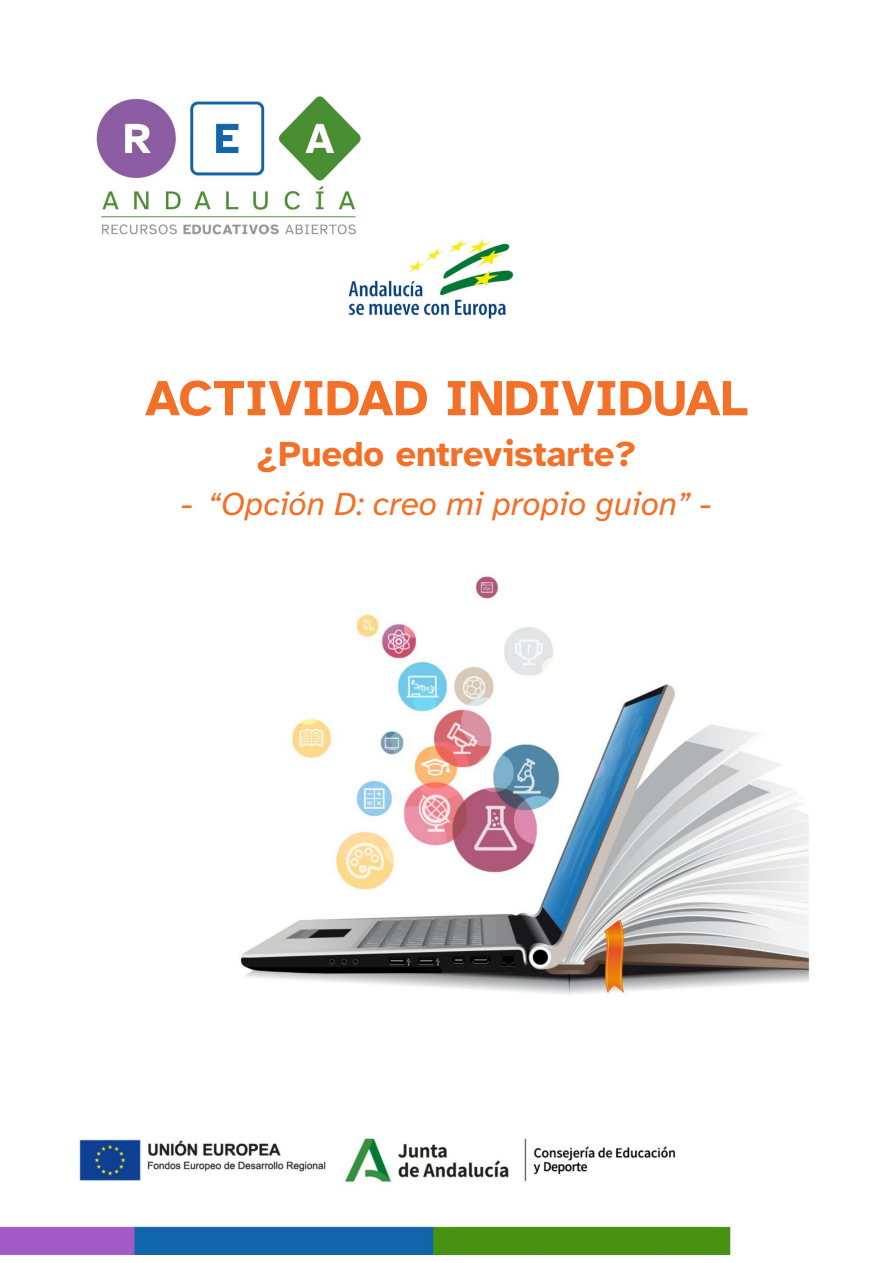
<style>
.page{position:relative;width:893px;height:1263px;background:#fff}
.page>*{position:absolute;margin:0;border:0;box-sizing:border-box;transform-origin:0 0}
.t1{font:700 51.15px "Atkinson Hyperlegible";color:#f27028}
.t2{font:700 36px "Atkinson Hyperlegible";color:#f27028}
.t3{font:italic 33.15px "Atkinson Hyperlegible";color:#f27028}
</style>
<div class="page">
<img style="left:0;top:95px;width:809px;height:1161px">
<h1 class="t1" style="left:145px;top:369px;width:605px">ACTIVIDAD INDIVIDUAL</h1>
<p class="t2" style="left:256px;top:433px;width:382px">¿Puedo entrevistarte?</p>
<p class="t3" style="left:181px;top:485px;width:532px">- “Opción D: creo mi propio guion” -</p>
</div>
